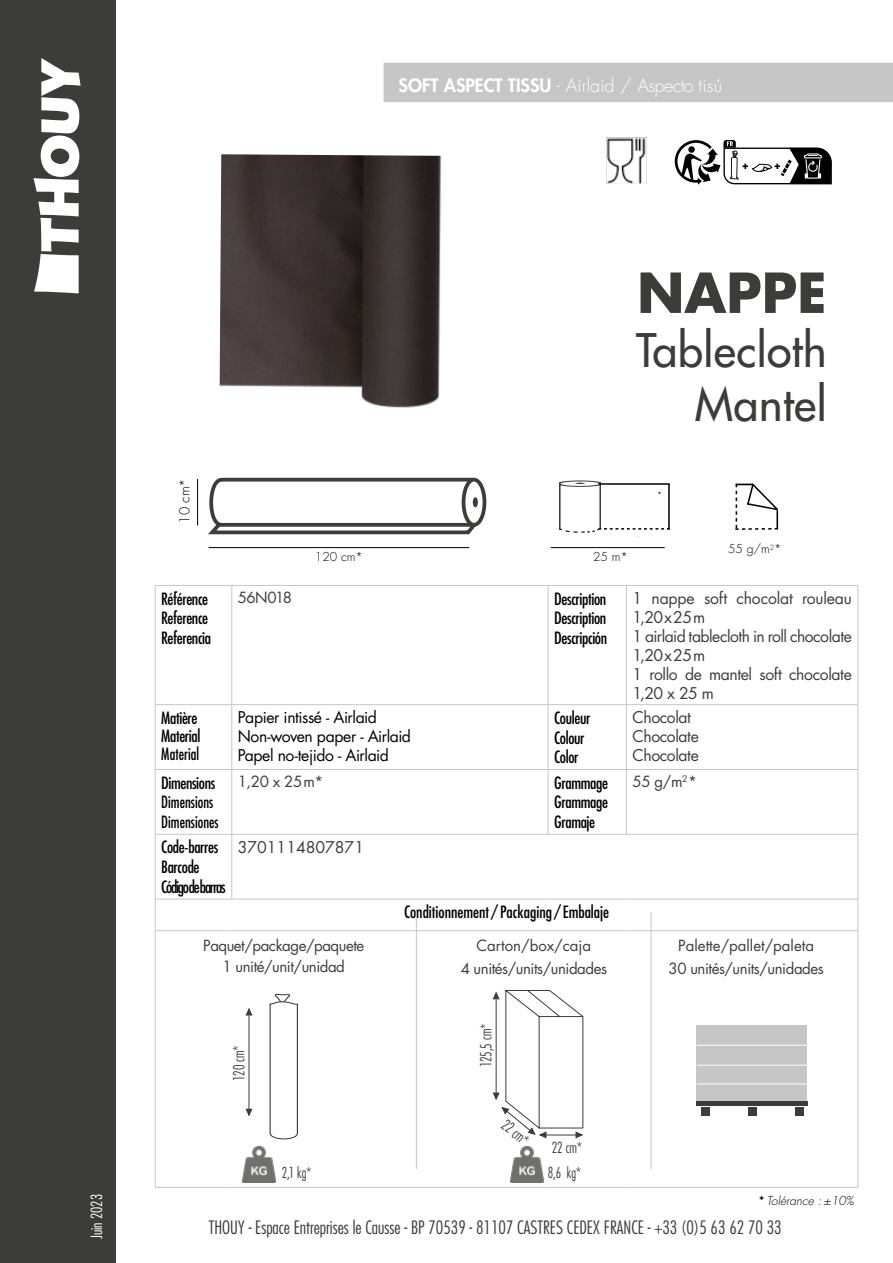
<style>
.page{position:relative;width:893px;height:1263px;background:#fff}
.page>*{position:absolute;margin:0;border:0;box-sizing:border-box;transform-origin:0 0}
.t1{font:700 53.7px "Futura LT";color:#3c3c3b}
.t2{font:45px/54px "Futura LT";letter-spacing:.01em;color:#3c3c3b;text-align:right}
.t3{font:300 condensed 18px "Futura LT";color:#3c3c3b}
.t4{font:300 18px "Futura LT";color:#fff}
.t5{font:condensed 16.5px/19.8px "Futura LT";letter-spacing:-.02em;color:#000}
.t6{font:condensed 16.5px/19.8px "Futura LT";color:#000}
.t7{font:15.75px/18.9px "Futura LT";letter-spacing:-.025em;color:#3c3c3b}
.t8{font:15.75px/18.9px "Futura LT";letter-spacing:-.025em;color:#000}
.t9{font:15.75px "Futura LT";color:#3c3c3b}
.t10{font:15px/22.5px "Futura LT";letter-spacing:-.03em;color:#3c3c3b;text-align:center}
.t11{font:300 condensed 15px "Futura LT";letter-spacing:-.01em;color:#3c3c3b;scale:.9 1}
.t12{font:300 condensed 15px "Futura LT";color:#fff}
.t13{font:300 condensed 14.7px "Futura LT";color:#3c3c3b;scale:.9 1}
.t14{font:300 13.5px "Futura LT";color:#000}
.t15{font:300 12px "Futura LT";color:#000}
.t16{font:italic 300 12px "Futura LT";color:#000}
.t17{font:700 10.65px "Futura LT";color:#000}
.s1{font-weight:800}
.s2{font-weight:700;font-style:normal;font-stretch:condensed}
</style>
<div class="page">
<div style="left:0;top:0;width:115px;height:1263px;background:#3c3c3b"></div>
<svg style="left:33px;top:58px;width:48px;height:235px"></svg>
<hr style="left:155px;top:585px;width:77px;height:1px;background:#c6c6c6">
<hr style="left:155px;top:586px;width:1px;height:118px;background:#c6c6c6">
<hr style="left:232px;top:585px;width:316px;height:1px;background:#c6c6c6">
<hr style="left:232px;top:586px;width:1px;height:118px;background:#c6c6c6">
<hr style="left:548px;top:585px;width:78px;height:1px;background:#c6c6c6">
<hr style="left:548px;top:586px;width:1px;height:118px;background:#c6c6c6">
<hr style="left:626px;top:585px;width:232px;height:1px;background:#c6c6c6">
<hr style="left:626px;top:586px;width:1px;height:118px;background:#c6c6c6">
<hr style="left:858px;top:586px;width:1px;height:118px;background:#c6c6c6">
<hr style="left:155px;top:704px;width:77px;height:1px;background:#c6c6c6">
<hr style="left:155px;top:705px;width:1px;height:64px;background:#c6c6c6">
<hr style="left:232px;top:704px;width:316px;height:1px;background:#c6c6c6">
<hr style="left:232px;top:705px;width:1px;height:64px;background:#c6c6c6">
<hr style="left:548px;top:704px;width:78px;height:1px;background:#c6c6c6">
<hr style="left:548px;top:705px;width:1px;height:64px;background:#c6c6c6">
<hr style="left:626px;top:704px;width:232px;height:1px;background:#c6c6c6">
<hr style="left:626px;top:705px;width:1px;height:64px;background:#c6c6c6">
<hr style="left:858px;top:705px;width:1px;height:64px;background:#c6c6c6">
<hr style="left:155px;top:769px;width:77px;height:1px;background:#c6c6c6">
<hr style="left:155px;top:770px;width:1px;height:64px;background:#c6c6c6">
<hr style="left:232px;top:769px;width:316px;height:1px;background:#c6c6c6">
<hr style="left:232px;top:770px;width:1px;height:64px;background:#c6c6c6">
<hr style="left:548px;top:769px;width:78px;height:1px;background:#c6c6c6">
<hr style="left:548px;top:770px;width:1px;height:64px;background:#c6c6c6">
<hr style="left:626px;top:769px;width:232px;height:1px;background:#c6c6c6">
<hr style="left:626px;top:770px;width:1px;height:64px;background:#c6c6c6">
<hr style="left:858px;top:770px;width:1px;height:64px;background:#c6c6c6">
<hr style="left:232px;top:834px;width:316px;height:1px;background:#c6c6c6">
<hr style="left:548px;top:834px;width:78px;height:1px;background:#c6c6c6">
<hr style="left:626px;top:834px;width:232px;height:1px;background:#c6c6c6">
<hr style="left:858px;top:834px;width:1px;height:65px;background:#c6c6c6">
<hr style="left:232px;top:899px;width:316px;height:1px;background:#c6c6c6">
<hr style="left:548px;top:899px;width:78px;height:1px;background:#c6c6c6">
<hr style="left:626px;top:899px;width:232px;height:1px;background:#c6c6c6">
<hr style="left:858px;top:899px;width:1px;height:31px;background:#c6c6c6">
<hr style="left:858px;top:931px;width:1px;height:256px;background:#c6c6c6">
<hr style="left:155px;top:834px;width:77px;height:1px;background:#c6c6c6">
<hr style="left:155px;top:834px;width:1px;height:65px;background:#c6c6c6">
<hr style="left:232px;top:834px;width:1px;height:65px;background:#c6c6c6">
<hr style="left:155px;top:899px;width:77px;height:1px;background:#c6c6c6">
<hr style="left:155px;top:899px;width:1px;height:31px;background:#c6c6c6">
<hr style="left:155px;top:930px;width:77px;height:1px;background:#c6c6c6">
<hr style="left:155px;top:931px;width:1px;height:256px;background:#c6c6c6">
<hr style="left:232px;top:930px;width:316px;height:1px;background:#c6c6c6">
<hr style="left:548px;top:930px;width:78px;height:1px;background:#c6c6c6">
<hr style="left:626px;top:930px;width:232px;height:1px;background:#c6c6c6">
<hr style="left:155px;top:1187px;width:77px;height:1px;background:#c6c6c6">
<hr style="left:232px;top:1187px;width:316px;height:1px;background:#c6c6c6">
<hr style="left:548px;top:1187px;width:78px;height:1px;background:#c6c6c6">
<hr style="left:626px;top:1187px;width:232px;height:1px;background:#c6c6c6">
<hr style="left:416px;top:912px;width:1px;height:257px;background:#c6c6c6">
<img style="left:510px;top:1146px;width:33px;height:36px">
<svg style="left:269px;top:993px;width:29px;height:147px"></svg>
<hr style="left:651px;top:912px;width:1px;height:257px;background:#c6c6c6">
<div style="left:697px;top:1101px;width:111px;height:5px;background:#3c3c3b"></div>
<div style="left:701px;top:1107px;width:9px;height:8px;background:#3c3c3b"></div>
<div style="left:795px;top:1107px;width:8px;height:8px;background:#3c3c3b"></div>
<div style="left:748px;top:1107px;width:8px;height:8px;background:#3c3c3b"></div>
<div style="left:697px;top:1026px;width:110px;height:75px;background:#c6c6c6"></div>
<hr style="left:697px;top:1045px;width:111px;height:1px;background:#fff">
<hr style="left:697px;top:1065px;width:111px;height:1px;background:#fff">
<hr style="left:697px;top:1083px;width:111px;height:1px;background:#fff">
<div style="left:383px;top:62px;width:510px;height:40px;background:#c6c6c6"></div>
<svg style="left:735px;top:483px;width:44px;height:47px"></svg>
<hr style="left:209px;top:547px;width:260px;height:1px;background:#000">
<hr style="left:197px;top:479px;width:1px;height:46px;background:#000">
<div style="left:462px;top:478px;width:24px;height:49px;border:4px solid #3c3c3b;border-radius:50%"></div>
<svg style="left:208px;top:477px;width:274px;height:58px"></svg>
<hr style="left:551px;top:547px;width:114px;height:1px;background:#000">
<svg style="left:559px;top:480px;width:111px;height:57px"></svg>
<svg style="left:492px;top:990px;width:92px;height:149px"></svg>
<svg style="left:675px;top:140px;width:157px;height:45px"></svg>
<img style="left:606px;top:138px;width:40px;height:45px">
<img style="left:242px;top:1146px;width:33px;height:36px">
<img style="left:219px;top:154px;width:223px;height:254px">
<svg style="left:245px;top:1008px;width:8px;height:8px"></svg>
<svg style="left:245px;top:1108px;width:8px;height:8px"></svg>
<hr style="left:249px;top:1015px;width:1px;height:100px;background:#3c3c3b">
<p class="t4" style="left:399px;top:75px;width:325px"><span class="s1">SOFT ASPECT TISSU</span> - Airlaid / Aspecto tisú</p>
<p class="t17" style="left:742px;top:158px;width:9px">+</p>
<p class="t17" style="left:774px;top:158px;width:9px">+</p>
<p class="t14" style="left:176px;top:524px;width:47px;rotate:-90deg">10 cm*</p>
<p class="t15" style="left:315px;top:550px;width:49px">120 cm*</p>
<h1 class="t1" style="left:637px;top:257px;width:191px">NAPPE</h1>
<h2 class="t2" style="left:636px;top:323px;width:192px">Tablecloth<br>Mantel</h2>
<p class="t15" style="left:593px;top:550px;width:36px">25 m*</p>
<p class="t15" style="left:728px;top:542px;width:55px">55 g/m<sup>2</sup>*</p>
<p class="t5" style="left:161px;top:588px;width:51px">Référence<br>Reference<br>Referencia</p>
<p class="t10" style="left:238px;top:587px;width:56px">56N018</p>
<p class="t5" style="left:554px;top:588px;width:54px;text-align:justify">Description Description Descripción</p>
<p class="t7" style="left:632px;top:589px;width:221px">1 nappe soft chocolat rouleau<br>1,20x25m<br>1 airlaid tablecloth in roll chocolate<br>1,20x25m<br>1 rollo de mantel soft chocolate<br>1,20 x 25 m</p>
<p class="t5" style="left:161px;top:709px;width:41px;line-height:18px">Matière<br>Material<br>Material</p>
<p class="t8" style="left:238px;top:708px;width:175px">Papier intissé - Airlaid<br>Non-woven paper - Airlaid<br>Papel no-tejido - Airlaid</p>
<p class="t5" style="left:554px;top:708px;width:38px">Couleur<br>Colour<br>Color</p>
<p class="t7" style="left:632px;top:708px;width:68px">Chocolat<br>Chocolate<br>Chocolate</p>
<p class="t6" style="left:161px;top:772px;width:59px">Dimensions<br>Dimensions<br>Dimensiones</p>
<p class="t10" style="left:238px;top:771px;width:87px">1,20 x 25m*</p>
<p class="t5" style="left:554px;top:772px;width:55px;text-align:justify">Grammage Grammage Gramaje</p>
<p class="t10" style="left:632px;top:771px;width:66px">55 g/m<sup>2</sup>*</p>
<p class="t5" style="left:161px;top:837px;width:66px">Code-barres<br>Barcode<br>Código de barras</p>
<p class="t9" style="left:238px;top:837px;width:128px">3701114807871</p>
<p class="t6" style="left:404px;top:902px;width:207px">Conditionnement / Packaging / Embalaje</p>
<p class="t10" style="left:203px;top:935px;width:163px;line-height:21px">Paquet/package/paquete<br>1 unité/unit/unidad</p>
<p class="t10" style="left:461px;top:934px;width:148px">Carton/box/caja<br>4 unités/units/unidades</p>
<p class="t10" style="left:669px;top:934px;width:157px">Palette/pallet/paleta<br>30 unités/units/unidades</p>
<p class="t11" style="left:230px;top:1080px;width:41px;rotate:-90deg">120 cm*</p>
<p class="t13" style="left:282px;top:1164px;width:35px">2,1 kg*</p>
<p class="t11" style="left:477px;top:1067px;width:50px;rotate:-90deg">125,5 cm*</p>
<p class="t11" style="left:509px;top:1116px;width:35px;rotate:40deg">22 cm*</p>
<p class="t11" style="left:552px;top:1139px;width:35px">22 cm*</p>
<p class="t13" style="left:548px;top:1164px;width:39px">8,6 kg*</p>
<p class="t12" style="left:88px;top:1239px;width:46px;rotate:-90deg">Juin 2023</p>
<p class="t16" style="left:759px;top:1193px;width:96px"><span class="s2">*</span> Tolérance : ±10%</p>
<p class="t3" style="left:209px;top:1216px;width:574px">THOUY - Espace Entreprises le Causse - BP 70539 - 81107 CASTRES CEDEX FRANCE - +33 (0)5 63 62 70 33</p>
</div>
